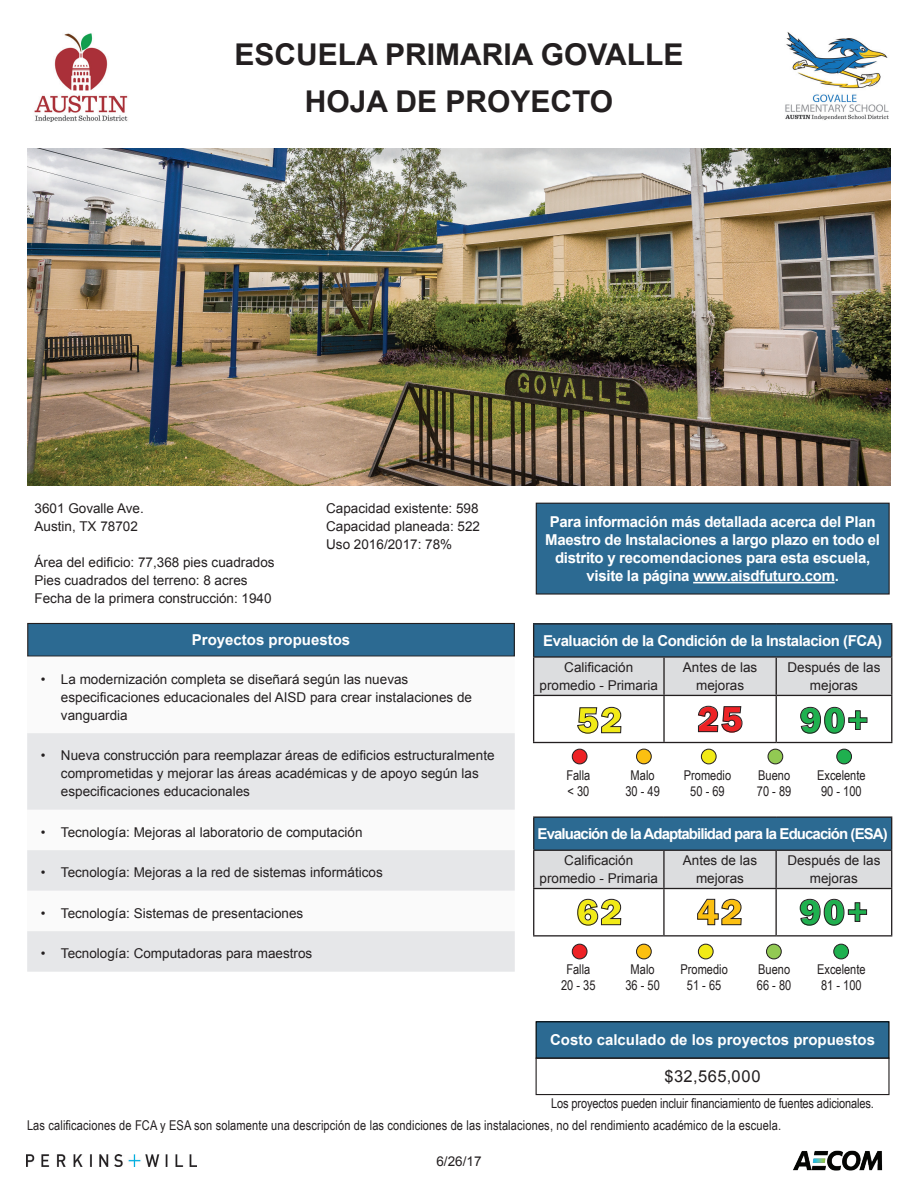
<style>
.page{position:relative;width:918px;height:1188px;background:#fff}
.page>*{position:absolute;margin:0;border:0;box-sizing:border-box;transform-origin:0 0}
.t1{font:800 37.5px "Franklin Gothic";color:#1fb04f}
.t2{font:800 37.5px "Franklin Gothic";color:#f1ea16}
.t3{font:800 37.5px "Franklin Gothic";color:#ed2225}
.t4{font:800 37.5px "Franklin Gothic";color:#fcc011}
.Heading_1__H1{font:700 30px "Arial";color:#231f20}
.t5{font:16.5px "Arial";letter-spacing:.035em;color:#231f20}
.Body_Text__H5{font:700 15px/18px "Arial";letter-spacing:-.02em;color:#fff;text-align:center}
.Heading_3__H3{font:700 15px "Arial";letter-spacing:-.06em;color:#fff}
.Heading_3__H3-2{font:700 15px "Arial";letter-spacing:-.03em;color:#fff}
.Heading_3__H3-3{font:700 15px "Arial";color:#fff}
.Body_Text__H5-2{font:700 15px "Arial";color:#fff}
.Body_Text__H5-3{font:13.5px/18px "Arial";color:#231f20;text-align:center}
.t6{font:13.5px/16.2px "Arial Narrow";color:#231f20;text-align:center}
</style>
<div class="page">
<img style="left:34px;top:33px;width:94px;height:89px">
<img style="left:793px;top:1150px;width:90px;height:21px">
<img style="left:27px;top:1154px;width:170px;height:12px">
<img style="left:785px;top:32px;width:104px;height:88px">
<div style="left:834px;top:944px;width:15px;height:15px;background:#1fb04f;border-radius:50%"></div>
<div style="left:833px;top:944px;width:16px;height:15px;border:1px solid #231f20;border-radius:50%"></div>
<div style="left:698px;top:944px;width:15px;height:15px;background:#f1ea16;border-radius:50%"></div>
<div style="left:698px;top:944px;width:15px;height:15px;border:1px solid #231f20;border-radius:50%"></div>
<div style="left:572px;top:944px;width:15px;height:15px;background:#ed2225;border-radius:50%"></div>
<div style="left:572px;top:944px;width:15px;height:15px;border:1px solid #231f20;border-radius:50%"></div>
<div style="left:767px;top:944px;width:14px;height:15px;background:#92c953;border-radius:50%"></div>
<div style="left:766px;top:944px;width:16px;height:15px;border:1px solid #231f20;border-radius:50%"></div>
<div style="left:637px;top:944px;width:14px;height:15px;background:#fcc011;border-radius:50%"></div>
<div style="left:636px;top:944px;width:16px;height:15px;border:1px solid #231f20;border-radius:50%"></div>
<div style="left:572px;top:749px;width:15px;height:15px;background:#ed2225;border-radius:50%"></div>
<div style="left:572px;top:749px;width:15px;height:15px;border:1px solid #231f20;border-radius:50%"></div>
<div style="left:637px;top:749px;width:14px;height:15px;background:#fcc011;border-radius:50%"></div>
<div style="left:636px;top:749px;width:16px;height:15px;border:1px solid #231f20;border-radius:50%"></div>
<div style="left:837px;top:749px;width:15px;height:15px;background:#1fb04f;border-radius:50%"></div>
<div style="left:836px;top:749px;width:16px;height:15px;border:1px solid #231f20;border-radius:50%"></div>
<div style="left:701px;top:749px;width:15px;height:15px;background:#f1ea16;border-radius:50%"></div>
<div style="left:701px;top:749px;width:15px;height:15px;border:1px solid #231f20;border-radius:50%"></div>
<div style="left:768px;top:749px;width:15px;height:15px;background:#92c953;border-radius:50%"></div>
<div style="left:768px;top:749px;width:15px;height:15px;border:1px solid #231f20;border-radius:50%"></div>
<img style="left:27px;top:148px;width:864px;height:338px">
<div style="left:536px;top:503px;width:353px;height:91px;background:#2c6a92"></div>
<hr style="left:693px;top:582px;width:142px;height:1px;background:#fff">
<div style="left:536px;top:503px;width:354px;height:92px;border:1px solid #231f20"></div>
<div style="left:28px;top:623px;width:486px;height:33px;background:#2c6a92"></div>
<div style="left:27px;top:623px;width:488px;height:34px;border:1px solid #231f20"></div>
<svg style="left:27px;top:733px;width:488px;height:239px;fill:#e6e7e9"></svg>
<div style="left:534px;top:624px;width:358px;height:33px;background:#2c6a92"></div>
<hr style="left:533px;top:623px;width:131px;height:2px;background:#231f20">
<hr style="left:533px;top:625px;width:1px;height:31px;background:#231f20">
<hr style="left:664px;top:623px;width:112px;height:2px;background:#231f20">
<hr style="left:776px;top:623px;width:116px;height:2px;background:#231f20">
<hr style="left:891px;top:625px;width:1px;height:31px;background:#231f20">
<hr style="left:533px;top:656px;width:131px;height:2px;background:#231f20">
<hr style="left:533px;top:658px;width:1px;height:37px;background:#231f20">
<hr style="left:664px;top:656px;width:112px;height:2px;background:#231f20">
<hr style="left:776px;top:656px;width:116px;height:2px;background:#231f20">
<hr style="left:533px;top:695px;width:131px;height:1px;background:#231f20">
<hr style="left:533px;top:696px;width:1px;height:46px;background:#231f20">
<hr style="left:533px;top:742px;width:131px;height:1px;background:#231f20">
<svg style="left:534px;top:657px;width:358px;height:86px"></svg>
<div style="left:534px;top:817px;width:358px;height:33px;background:#2c6a92"></div>
<hr style="left:533px;top:816px;width:131px;height:2px;background:#231f20">
<hr style="left:533px;top:818px;width:1px;height:32px;background:#231f20">
<hr style="left:664px;top:816px;width:112px;height:2px;background:#231f20">
<hr style="left:776px;top:816px;width:116px;height:2px;background:#231f20">
<hr style="left:891px;top:818px;width:1px;height:32px;background:#231f20">
<hr style="left:533px;top:850px;width:131px;height:1px;background:#231f20">
<hr style="left:533px;top:851px;width:1px;height:37px;background:#231f20">
<hr style="left:533px;top:888px;width:131px;height:1px;background:#231f20">
<hr style="left:533px;top:889px;width:1px;height:46px;background:#231f20">
<hr style="left:533px;top:935px;width:131px;height:2px;background:#231f20">
<hr style="left:664px;top:935px;width:112px;height:2px;background:#231f20">
<hr style="left:776px;top:935px;width:116px;height:2px;background:#231f20">
<svg style="left:534px;top:850px;width:358px;height:86px"></svg>
<div style="left:536px;top:1022px;width:353px;height:36px;background:#2c6a92"></div>
<div style="left:536px;top:1021px;width:354px;height:38px;border:1px solid #040503"></div>
<div style="left:536px;top:1058px;width:354px;height:37px;border:1px solid #231f20"></div>
<h1 class="Heading_1__H1" style="left:235px;top:35px;width:450px">ESCUELA PRIMARIA GOVALLE</h1>
<h1 class="Heading_1__H1" style="left:305px;top:81px;width:310px">HOJA DE PROYECTO</h1>
<p class="Body_Text__H5-3" style="left:35px;top:499px;width:111px">3601 Govalle Ave.</p>
<p class="Body_Text__H5-3" style="left:35px;top:517px;width:105px">Austin, TX 78702</p>
<p class="Body_Text__H5-3" style="left:35px;top:553px;width:242px">Área del edificio: 77,368 pies cuadrados</p>
<p class="Body_Text__H5-3" style="left:35px;top:571px;width:215px">Pies cuadrados del terreno: 8 acres</p>
<p class="Body_Text__H5-3" style="left:35px;top:589px;width:239px">Fecha de la primera construcción: 1940</p>
<p class="Body_Text__H5-3" style="left:326px;top:499px;width:154px">Capacidad existente: 598</p>
<p class="Body_Text__H5-3" style="left:326px;top:517px;width:155px">Capacidad planeada: 522</p>
<p class="Body_Text__H5-3" style="left:326px;top:535px;width:128px">Uso 2016/2017: 78%</p>
<p class="Body_Text__H5-2" style="left:192px;top:630px;width:160px">Proyectos propuestos</p>
<p class="Body_Text__H5-3" style="left:61px;top:670px;width:413px;text-align:left;text-indent:-20px">• La modernización completa se diseñará según las nuevas especificaciones educacionales del AISD para crear instalaciones de vanguardia</p>
<p class="Body_Text__H5-3" style="left:61px;top:747px;width:435px;text-align:left;text-indent:-20px">• Nueva construcción para reemplazar áreas de edificios estructuralmente comprometidas y mejorar las áreas académicas y de apoyo según las especificaciones educacionales</p>
<p class="Body_Text__H5-3" style="left:41px;top:823px;width:323px">• Tecnología: Mejoras al laboratorio de computación</p>
<p class="Body_Text__H5-3" style="left:41px;top:864px;width:344px">• Tecnología: Mejoras a la red de sistemas informáticos</p>
<p class="Body_Text__H5-3" style="left:41px;top:904px;width:264px">• Tecnología: Sistemas de presentaciones</p>
<p class="Body_Text__H5-3" style="left:41px;top:945px;width:273px">• Tecnología: Computadoras para maestros</p>
<p class="Body_Text__H5" style="left:545px;top:513px;width:336px">Para información más detallada acerca del Plan Maestro de Instalaciones a largo plazo en todo el distrito y recomendaciones para esta escuela, visite la página www.aisdfuturo.com.</p>
<p class="Heading_3__H3-2" style="left:543px;top:631px;width:340px">Evaluación de la Condición de la Instalacion (FCA)</p>
<p class="Body_Text__H5-3" style="left:540px;top:659px;width:120px">Calificación promedio - Primaria</p>
<p class="Body_Text__H5-3" style="left:683px;top:659px;width:76px">Antes de las mejoras</p>
<p class="Body_Text__H5-3" style="left:787px;top:659px;width:95px">Después de las mejoras</p>
<p class="t2" style="left:577px;top:696px;width:47px">52</p>
<p class="t3" style="left:697px;top:695px;width:47px">25</p>
<p class="t1" style="left:800px;top:696px;width:71px">90+</p>
<p class="t6" style="left:566px;top:767px;width:25px">Falla</p>
<p class="t6" style="left:567px;top:783px;width:23px">&lt; 30</p>
<p class="t6" style="left:625px;top:767px;width:36px">Malo<br>30 - 49</p>
<p class="t6" style="left:684px;top:767px;width:49px">Promedio<br>50 - 69</p>
<p class="t6" style="left:757px;top:767px;width:36px;text-align:left">Bueno<br>70 - 89</p>
<p class="t6" style="left:817px;top:767px;width:50px;text-align:left">Excelente<br>90 - 100</p>
<p class="Heading_3__H3" style="left:538px;top:824px;width:352px">Evaluación de la Adaptabilidad para la Educación (ESA)</p>
<p class="Body_Text__H5-3" style="left:540px;top:852px;width:120px">Calificación promedio - Primaria</p>
<p class="Body_Text__H5-3" style="left:683px;top:852px;width:76px">Antes de las mejoras</p>
<p class="Body_Text__H5-3" style="left:787px;top:852px;width:95px">Después de las mejoras</p>
<p class="t2" style="left:577px;top:888px;width:47px">62</p>
<p class="t4" style="left:697px;top:888px;width:48px">42</p>
<p class="t1" style="left:799px;top:888px;width:71px">90+</p>
<p class="t6" style="left:566px;top:961px;width:25px">Falla</p>
<p class="t6" style="left:561px;top:977px;width:36px">20 - 35</p>
<p class="t6" style="left:625px;top:961px;width:36px">Malo<br>36 - 50</p>
<p class="t6" style="left:680px;top:961px;width:49px">Promedio<br>51 - 65</p>
<p class="t6" style="left:757px;top:960px;width:36px;text-align:left">Bueno<br>66 - 80</p>
<p class="t6" style="left:817px;top:960px;width:50px;text-align:left">Excelente<br>81 - 100</p>
<p class="Heading_3__H3-3" style="left:550px;top:1030px;width:327px">Costo calculado de los proyectos propuestos</p>
<p class="t5" style="left:665px;top:1066px;width:97px">$32,565,000</p>
<p class="t6" style="left:551px;top:1095px;width:324px">Los proyectos pueden incluir financiamiento de fuentes adicionales.</p>
<p class="t6" style="left:27px;top:1116px;width:756px">Las calificaciones de FCA y ESA son solamente una descripción de las condiciones de las instalaciones, no del rendimiento académico de la escuela.</p>
<p class="Body_Text__H5-3" style="left:436px;top:1152px;width:47px">6/26/17</p>
</div>
